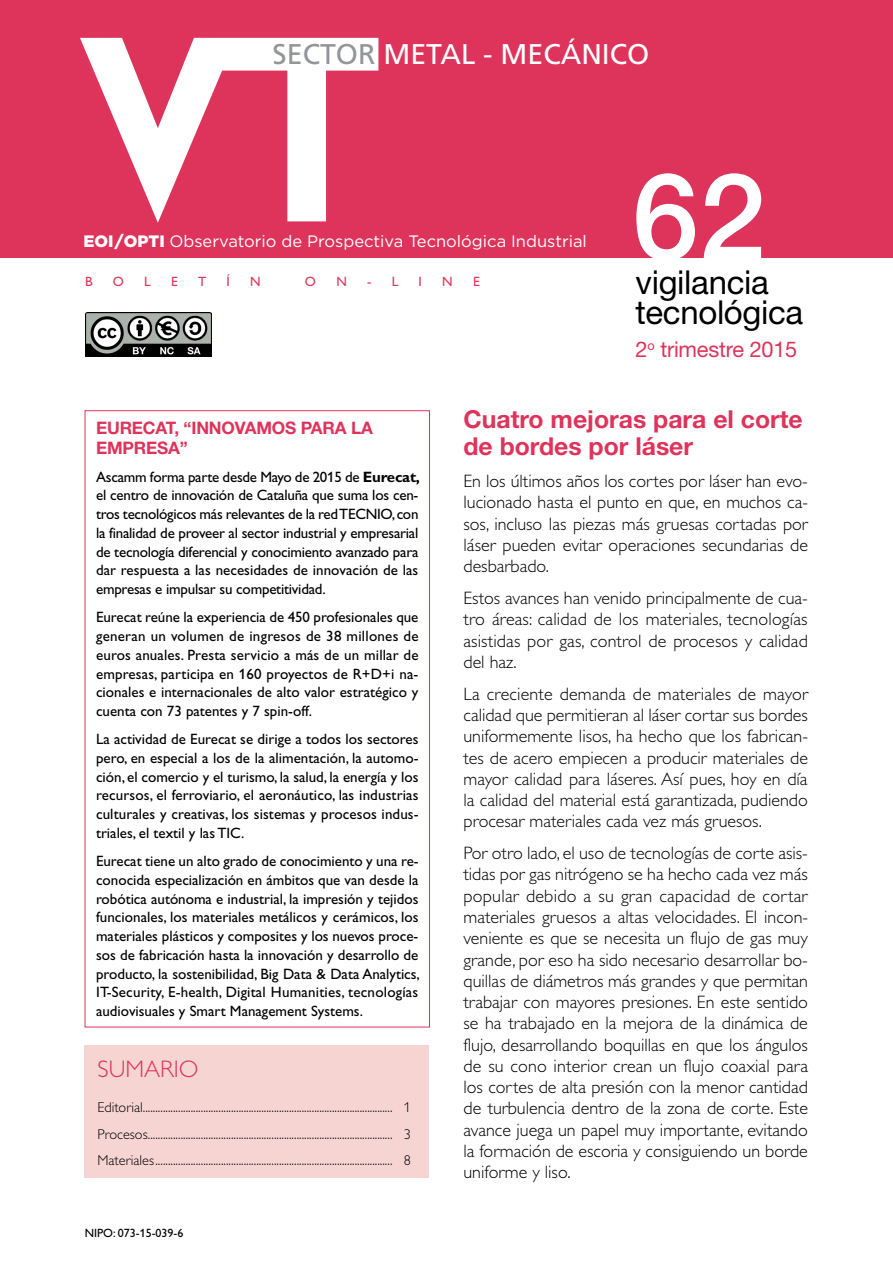
<style>
.page{position:relative;width:893px;height:1263px;background:#fff}
.page>*{position:absolute;margin:0;border:0;box-sizing:border-box;transform-origin:0 0}
.t1{font:500 120px "Helvetica Neue LT Std";color:#fff}
.t2{font:33px/30px "Helvetica Neue LT Std";letter-spacing:-.01em;color:#000}
.t3{font:28.5px "Frutiger LT Std";color:#fff}
.t4{font:700 24.75px/27.3px "Helvetica Neue LT Std";color:#de345b}
.t5{font:300 24px "Gill Alt One";color:#de345b}
.t6{font:21.75px "Helvetica Neue LT Std";letter-spacing:-.01em;color:#de345b}
.t7{font:300 18px/21.3px "Gill Alt One";color:#000;text-align:justify}
.t8{font:700 17.25px/19.5px "Helvetica Neue LT Std";letter-spacing:-.01em;color:#de345b}
.t9{font:16.5px "Gotham";color:#fff}
.t10{font:15px/18.8px "Gill Alt One";color:#000;text-align:justify}
.t11{font:300 14.25px/26.5px "Gill Alt One";color:#000;text-align:justify}
.t12{font:13.5px "Gill Alt One";color:#de345b}
.t13{font:12px "Gill Alt One";color:#000}
.s1{color:#939598}
.s2{font-weight:900}
.s3{font-weight:700}
</style>
<div class="page">
<div style="left:0;top:0;width:893px;height:257px;background:#de345b"></div>
<img style="left:85px;top:313px;width:126px;height:44px">
<svg style="left:80px;top:38px;width:298px;height:185px"></svg>
<div style="left:85px;top:1046px;width:344px;height:132px;background:#f6d4d1"></div>
<h3 class="t3" style="left:273px;top:37px;width:378px"><span class="s1">SECTOR</span> METAL - MECÁNICO</h3>
<p class="t9" style="left:84px;top:232px;width:505px"><span class="s2">EOI/OPTI</span> Observatorio de Prospectiva Tecnológica Industrial</p>
<p class="t12" style="left:85px;top:273px;width:9px">B</p>
<p class="t12" style="left:113px;top:273px;width:13px">O</p>
<p class="t12" style="left:144px;top:273px;width:8px">L</p>
<p class="t12" style="left:171px;top:273px;width:8px">E</p>
<p class="t12" style="left:198px;top:273px;width:10px">T</p>
<p class="t12" style="left:227px;top:273px;width:5px">Í</p>
<p class="t12" style="left:250px;top:273px;width:12px">N</p>
<p class="t12" style="left:305px;top:273px;width:13px">O</p>
<p class="t12" style="left:336px;top:273px;width:12px">N</p>
<p class="t12" style="left:367px;top:273px;width:33px">- L</p>
<p class="t12" style="left:419px;top:273px;width:5px">I</p>
<p class="t12" style="left:442px;top:273px;width:12px">N</p>
<p class="t12" style="left:473px;top:273px;width:8px">E</p>
<h1 class="t1" style="left:632px;top:145px;width:135px">62</h1>
<h2 class="t2" style="left:635px;top:267px;width:169px">vigilancia tecnológica</h2>
<h3 class="t6" style="left:635px;top:336px;width:163px">2<sup>o</sup> trimestre 2015</h3>
<p class="t8" style="left:96px;top:418px;width:278px">Eurecat, “Innovamos para la empresa”</p>
<p class="t10" style="left:96px;top:467px;width:325px">Ascamm forma parte desde Mayo de 2015 de <span class="s3">Eurecat, </span>el centro de innovación de Cataluña que suma los cen&shy;tros tecnológicos más relevantes de la red TECNIO, con la finalidad de proveer al sector industrial y empresarial de tecnología diferencial y conocimiento avanzado para dar respuesta a las necesidades de innovación de las empresas e impulsar su competitividad.</p>
<p class="t10" style="left:96px;top:608px;width:324px">Eurecat reúne la experiencia de 450 profesionales que generan un volumen de ingresos de 38 millones de euros anuales. Presta servicio a más de un millar de empresas, participa en 160 proyectos de R+D+i na&shy;cionales e internacionales de alto valor estratégico y cuenta con 73 patentes y 7 spin-off.</p>
<p class="t10" style="left:96px;top:730px;width:324px">La actividad de Eurecat se dirige a todos los sectores pero, en especial a los de la alimentación, la automo&shy;ción, el comercio y el turismo, la salud, la energía y los recursos, el ferroviario, el aeronáutico, las industrias culturales y creativas, los sistemas y procesos indus&shy;triales, el textil y las TIC.</p>
<p class="t10" style="left:96px;top:851px;width:325px">Eurecat tiene un alto grado de conocimiento y una re&shy;conocida especialización en ámbitos que van desde la robótica autónoma e industrial, la impresión y tejidos funcionales, los materiales metálicos y cerámicos, los materiales plásticos y composites y los nuevos proce&shy;sos de fabricación hasta la innovación y desarrollo de producto, la sostenibilidad, Big Data &amp; Data Analytics, IT-Security, E-health, Digital Humanities, tecnologías audiovisuales y Smart Management Systems.</p>
<h3 class="t5" style="left:97px;top:1055px;width:103px">SUMARIO</h3>
<p class="t11" style="left:97px;top:1094px;width:315px">Editorial................................................................................................... 1<br>Procesos................................................................................................. 3<br>Materiales.............................................................................................. 8</p>
<p class="t13" style="left:85px;top:1226px;width:100px">NIPO: 073-15-039-6</p>
<h3 class="t4" style="left:463px;top:405px;width:341px">Cuatro mejoras para el corte de bordes por láser</h3>
<p class="t7" style="left:463px;top:470px;width:346px">En los últimos años los cortes por láser han evo&shy;lucionado hasta el punto en que, en muchos ca&shy;sos, incluso las piezas más gruesas cortadas por láser pueden evitar operaciones secundarias de desbarbado.</p>
<p class="t7" style="left:463px;top:587px;width:346px">Estos avances han venido principalmente de cua&shy;tro áreas: calidad de los materiales, tecnologías asistidas por gas, control de procesos y calidad del haz.</p>
<p class="t7" style="left:463px;top:683px;width:346px">La creciente demanda de materiales de mayor calidad que permitieran al láser cortar sus bordes uniformemente lisos, ha hecho que los fabrican&shy;tes de acero empiecen a producir materiales de mayor calidad para láseres. Así pues, hoy en día la calidad del material está garantizada, pudiendo procesar materiales cada vez más gruesos.</p>
<p class="t7" style="left:463px;top:842px;width:346px">Por otro lado, el uso de tecnologías de corte asis&shy;tidas por gas nitrógeno se ha hecho cada vez más popular debido a su gran capacidad de cortar materiales gruesos a altas velocidades. El incon&shy;veniente es que se necesita un flujo de gas muy grande, por eso ha sido necesario desarrollar bo&shy;quillas de diámetros más grandes y que permitan trabajar con mayores presiones. En este sentido se ha trabajado en la mejora de la dinámica de flujo, desarrollando boquillas en que los ángulos de su cono interior crean un flujo coaxial para los cortes de alta presión con la menor cantidad de turbulencia dentro de la zona de corte. Este avance juega un papel muy importante, evitando la formación de escoria y consiguiendo un borde uniforme y liso.</p>
</div>
